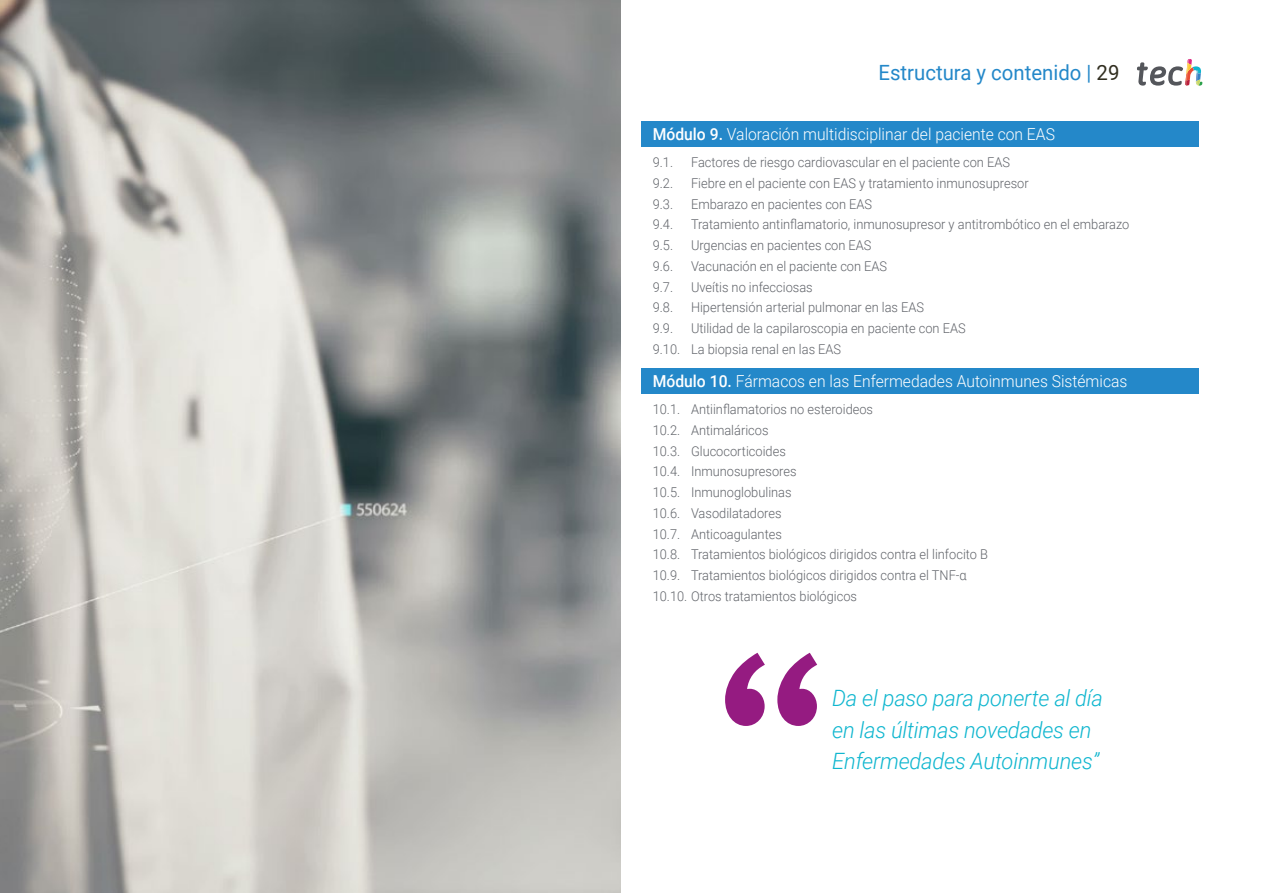
<style>
.page{position:relative;width:1263px;height:893px;background:#fff}
.page>*{position:absolute;margin:0;border:0;box-sizing:border-box;transform-origin:0 0}
.t1{font:italic 300 22.5px/31.5px "Roboto";letter-spacing:-.01em;color:#0fb6cf}
.t2{font:21px "Roboto";color:#2488c9}
.t3{font:300 16.5px "Roboto";color:#fff;scale:.95 1}
.t4{font:300 13.5px/20.7px "Roboto";color:#61646a;scale:.95 1}
.s1{color:#312e20}
.s2{font-weight:500}
</style>
<div class="page">
<img style="left:0;top:0;width:621px;height:893px">
<svg style="left:1137px;top:59px;width:65px;height:27px"></svg>
<div style="left:642px;top:121px;width:557px;height:25px;background:#2488c9"></div>
<div style="left:642px;top:368px;width:557px;height:25px;background:#2488c9"></div>
<svg style="left:725px;top:653px;width:92px;height:73px"></svg>
<h2 class="t2" style="left:878px;top:57px;width:242px">Estructura y contenido | <span class="s1">29</span></h2>
<p class="t3" style="left:653px;top:123px;width:425px"><span class="s2">Módulo 9.</span> Valoración multidisciplinar del paciente con EAS</p>
<p class="t4" style="left:653px;top:151px;width:23px">9.1.</p>
<p class="t4" style="left:691px;top:151px;width:337px">Factores de riesgo cardiovascular en el paciente con EAS</p>
<p class="t4" style="left:653px;top:172px;width:23px">9.2.</p>
<p class="t4" style="left:691px;top:172px;width:357px">Fiebre en el paciente con EAS y tratamiento inmunosupresor</p>
<p class="t4" style="left:653px;top:193px;width:23px">9.3.</p>
<p class="t4" style="left:691px;top:193px;width:192px">Embarazo en pacientes con EAS</p>
<p class="t4" style="left:653px;top:214px;width:23px">9.4.</p>
<p class="t4" style="left:691px;top:214px;width:463px">Tratamiento antinflamatorio, inmunosupresor y antitrombótico en el embarazo</p>
<p class="t4" style="left:653px;top:234px;width:23px">9.5.</p>
<p class="t4" style="left:691px;top:234px;width:191px">Urgencias en pacientes con EAS</p>
<p class="t4" style="left:653px;top:255px;width:23px">9.6.</p>
<p class="t4" style="left:691px;top:255px;width:208px">Vacunación en el paciente con EAS</p>
<p class="t4" style="left:653px;top:276px;width:23px">9.7.</p>
<p class="t4" style="left:691px;top:276px;width:130px">Uveítis no infecciosas</p>
<p class="t4" style="left:653px;top:297px;width:23px">9.8.</p>
<p class="t4" style="left:691px;top:297px;width:247px">Hipertensión arterial pulmonar en las EAS</p>
<p class="t4" style="left:653px;top:317px;width:23px">9.9.</p>
<p class="t4" style="left:653px;top:317px;width:331px;text-indent:38px">Utilidad de la capilaroscopia en paciente con EAS<br>9.10. La biopsia renal en las EAS</p>
<p class="t3" style="left:653px;top:370px;width:501px"><span class="s2">Módulo 10.</span> Fármacos en las Enfermedades Autoinmunes Sistémicas</p>
<p class="t4" style="left:653px;top:398px;width:354px">10.1. Antiinflamatorios no esteroideos<br>10.2. Antimaláricos<br>10.3. Glucocorticoides<br>10.4. Inmunosupresores<br>10.5. Inmunoglobulinas<br>10.6. Vasodilatadores<br>10.7. Anticoagulantes<br>10.8. Tratamientos biológicos dirigidos contra el linfocito B 10.9. Tratamientos biológicos dirigidos contra el TNF-α 10.10. Otros tratamientos biológicos</p>
<h1 class="t1" style="left:832px;top:681px;width:272px">Da el paso para ponerte al día en las últimas novedades en<br>Enfermedades Autoinmunes”</h1>
</div>
